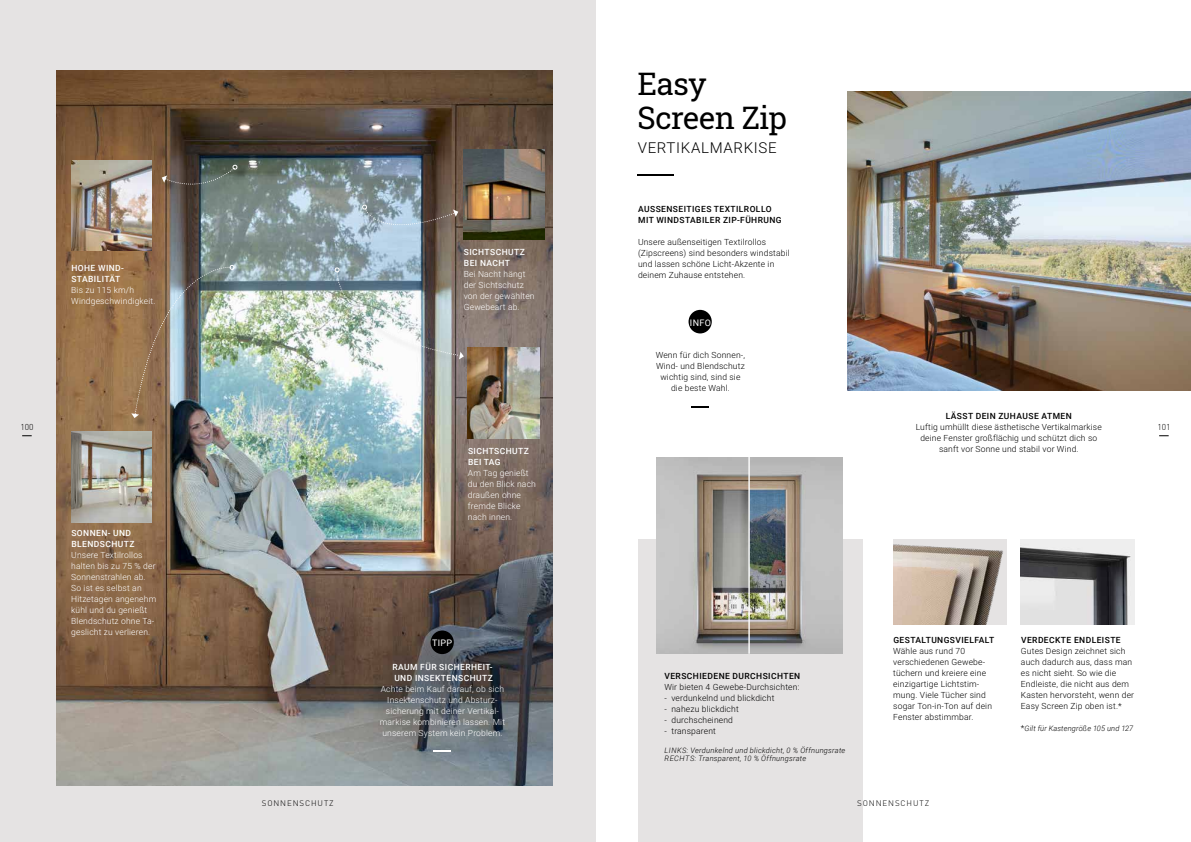
<style>
.page{position:relative;width:1191px;height:842px;background:#fff}
.page>*{position:absolute;margin:0;border:0;box-sizing:border-box;transform-origin:0 0}
.t1{font:31px/34.1px "Roboto Slab";letter-spacing:-.015em;color:#000}
.t2{font:300 15px "Roboto";letter-spacing:.045em;color:#000}
.t3{font:9px "Roboto";letter-spacing:.035em;color:#fff}
.t4{font:300 8.5px/11px "Roboto";letter-spacing:.02em;color:#000}
.t5{font:300 8.5px/11px "Roboto";letter-spacing:.02em;color:#fff}
.t6{font:500 8.5px/11px "Roboto";letter-spacing:.05em;color:#000}
.t7{font:500 8.5px/11px "Roboto";letter-spacing:.05em;color:#fff}
.t8{font:300 8.5px "DIN Pro";color:#000}
.t9{font:300 8px "DIN Pro";letter-spacing:.11em;color:#000}
.t10{font:italic 300 7.5px/8px "Roboto";letter-spacing:.03em;color:#000}
.s1{font-style:normal;font-size:8.5px}
</style>
<div class="page">
<img style="left:848px;top:91px;width:343px;height:299px">
<div style="left:0;top:0;width:595px;height:842px;background:#e5e3e3"></div>
<img style="left:57px;top:71px;width:496px;height:714px">
<img style="left:71px;top:160px;width:81px;height:91px">
<div style="left:363px;top:206px;width:106px;height:30px;background:#000;opacity:.75"></div>
<svg style="left:361px;top:204px;width:97px;height:33px;background:#8d959b"></svg>
<img style="left:893px;top:540px;width:113px;height:85px">
<img style="left:71px;top:432px;width:81px;height:90px">
<div style="left:163px;top:166px;width:86px;height:30px;background:#000;opacity:.75"></div>
<svg style="left:162px;top:164px;width:77px;height:28px;background:#5e5f56"></svg>
<div style="left:638px;top:540px;width:225px;height:302px;background:#e5e3e3"></div>
<img style="left:1020px;top:540px;width:114px;height:85px">
<img style="left:656px;top:458px;width:92px;height:196px">
<img style="left:750px;top:458px;width:93px;height:196px">
<hr style="left:748px;top:454px;width:2px;height:200px;background:#fff">
<img style="left:468px;top:347px;width:72px;height:91px">
<img style="left:464px;top:149px;width:80px;height:91px">
<div style="left:335px;top:268px;width:140px;height:102px;background:#000;opacity:.75"></div>
<img style="left:333px;top:266px;width:131px;height:93px">
<div style="left:132px;top:266px;width:114px;height:163px;background:#000;opacity:.75"></div>
<img style="left:131px;top:264px;width:105px;height:154px">
<div style="left:430px;top:630px;width:24px;height:24px;background:#000;border-radius:50%"></div>
<svg style="left:434px;top:750px;width:17px;height:1px"></svg>
<div style="left:688px;top:310px;width:24px;height:23px;background:#000;border-radius:50%"></div>
<svg style="left:692px;top:407px;width:17px;height:1px"></svg>
<hr style="left:637px;top:174px;width:37px;height:2px;background:#000">
<p class="t7" style="left:71px;top:262px;width:54px">HOHE WIND-<br>STABILITÄT</p>
<p class="t5" style="left:71px;top:284px;width:86px">Bis zu 115 km/h<br>Windgeschwindigkeit.</p>
<p class="t7" style="left:464px;top:246px;width:62px">SICHTSCHUTZ<br>BEI NACHT</p>
<p class="t5" style="left:464px;top:268px;width:72px">Bei Nacht hängt der Sichtschutz von der gewählten<br>Gewebeart ab.</p>
<h1 class="t1" style="left:637px;top:66px;width:151px">Easy<br>Screen Zip</h1>
<h2 class="t2" style="left:638px;top:137px;width:140px">VERTIKALMARKISE</h2>
<p class="t6" style="left:638px;top:203px;width:145px">AUSSENSEITIGES TEXTILROLLO<br>MIT WINDSTABILER ZIP-FÜHRUNG</p>
<p class="t4" style="left:638px;top:236px;width:153px">Unsere außenseitigen Textilrollos (Zipscreens) sind besonders windstabil und lassen schöne Licht-Akzente in deinem Zuhause entstehen.</p>
<p class="t3" style="left:690px;top:316px;width:22px">INFO</p>
<p class="t4" style="left:655px;top:349px;width:91px;text-align:center">Wenn für dich Sonnen-,<br>Wind- und Blendschutz wichtig sind, sind sie die beste Wahl.</p>
<p class="t6" style="left:945px;top:410px;width:128px">LÄSST DEIN ZUHAUSE ATMEN</p>
<p class="t4" style="left:915px;top:421px;width:187px;text-align:center">Luftig umhüllt diese ästhetische Vertikalmarkise deine Fenster großflächig und schützt dich so</p>
<p class="t8" style="left:20px;top:421px;width:15px">100</p>
<p class="t8" style="left:1157px;top:421px;width:15px">101</p>
<p class="t7" style="left:71px;top:527px;width:65px">SONNEN- UND<br>BLENDSCHUTZ</p>
<p class="t5" style="left:71px;top:549px;width:86px">Unsere Textilrollos halten bis zu 75 % der<br>Sonnenstrahlen ab.<br>So ist es selbst an<br>Hitzetagen angenehm kühl und du genießt<br>Blendschutz ohne Ta&shy;geslicht zu verlieren.</p>
<p class="t7" style="left:468px;top:445px;width:62px">SICHTSCHUTZ</p>
<p class="t4" style="left:939px;top:443px;width:141px">sanft vor Sonne und stabil vor Wind.</p>
<p class="t7" style="left:468px;top:456px;width:34px">BEI TAG</p>
<p class="t5" style="left:468px;top:467px;width:69px">Am Tag genießt du den Blick nach draußen ohne fremde Blicke nach innen.</p>
<p class="t3" style="left:432px;top:637px;width:22px">TIPP</p>
<p class="t7" style="left:392px;top:661px;width:102px">RAUM FÜR SICHERHEIT-<br>UND INSEKTENSCHUTZ</p>
<p class="t5" style="left:380px;top:683px;width:127px;text-align:center">Achte beim Kauf darauf, ob sich<br>Insektenschutz und Absturz&shy;sicherung mit deiner Vertikal&shy;markise kombinieren lassen. Mit unserem System kein Problem.</p>
<p class="t6" style="left:664px;top:671px;width:137px">VERSCHIEDENE DURCHSICHTEN</p>
<p class="t4" style="left:664px;top:681px;width:137px">Wir bieten 4 Gewebe-Durchsichten:</p>
<p class="t4" style="left:664px;top:692px;width:112px">- verdunkelnd und blickdicht</p>
<p class="t4" style="left:664px;top:703px;width:76px">- nahezu blickdicht</p>
<p class="t4" style="left:664px;top:714px;width:70px">- durchscheinend</p>
<p class="t4" style="left:664px;top:725px;width:53px">- transparent</p>
<p class="t10" style="left:664px;top:746px;width:182px">LINKS: Verdunkelnd und blickdicht, 0 % Öffnungsrate<br>RECHTS: Transparent, 10 % Öffnungsrate</p>
<p class="t6" style="left:893px;top:634px;width:102px">GESTALTUNGSVIELFALT</p>
<p class="t4" style="left:893px;top:645px;width:100px">Wähle aus rund 70 verschiedenen Gewebe&shy;tüchern und kreiere eine einzigartige Lichtstim&shy;mung. Viele Tücher sind sogar Ton-in-Ton auf dein<br>Fenster abstimmbar.</p>
<p class="t9" style="left:262px;top:797px;width:73px">SONNENSCHUTZ</p>
<p class="t9" style="left:857px;top:797px;width:73px">SONNENSCHUTZ</p>
<p class="t6" style="left:1021px;top:634px;width:101px">VERDECKTE ENDLEISTE</p>
<p class="t4" style="left:1021px;top:645px;width:115px">Gutes Design zeichnet sich auch dadurch aus, dass man es nicht sieht. So wie die<br>Endleiste, die nicht aus dem<br>Kasten hervorsteht, wenn der<br>Easy Screen Zip oben ist.*</p>
<p class="t10" style="left:1021px;top:724px;width:114px"><span class="s1">*</span>Gilt für Kastengröße 105 und 127</p>
</div>
